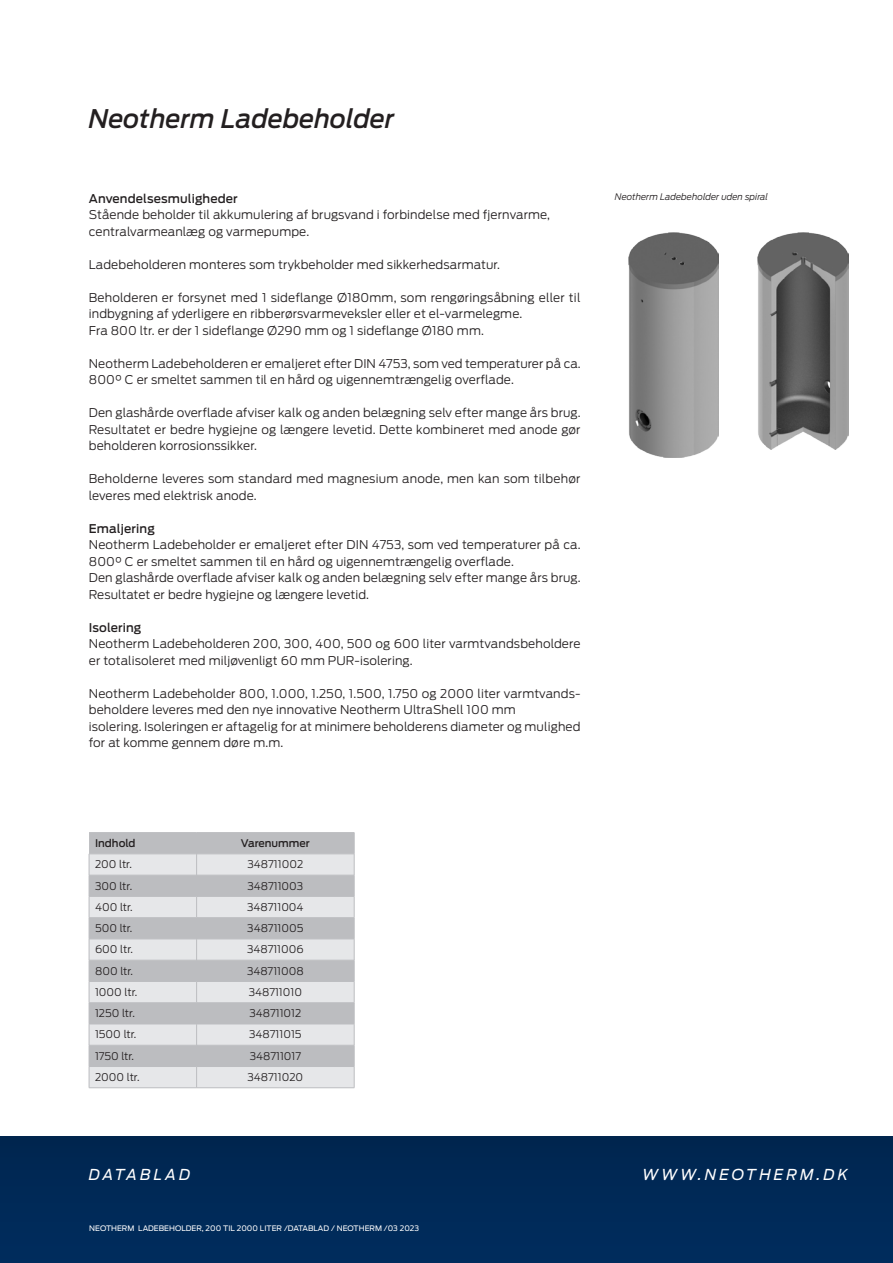
<style>
.page{position:relative;width:893px;height:1263px;background:#fff}
.page>*{position:absolute;margin:0;border:0;box-sizing:border-box;transform-origin:0 0}
.t1{font:italic 500 25.5px "Antenna";color:#231f20}
.t2{font:italic 15px "Antenna";letter-spacing:.2em;color:#fff}
.LAUF_NEU_1{font:300 12px/16.5px "Antenna";letter-spacing:.01em;color:#231f20}
.LAUF_NEU_1-2{font:500 12px "Antenna";letter-spacing:.01em;color:#231f20}
.t3{font:300 10.5px "Antenna";color:#231f20}
.t4{font:500 10.5px "Antenna";color:#231f20}
.LAUF_NEU_1-3{font:italic 300 9px "Antenna";color:#231f20}
.t5{font:7.5px "Antenna";color:#fff}
</style>
<div class="page">
<div style="left:0;top:1137px;width:893px;height:126px;background:#002957"></div>
<div style="left:89px;top:833px;width:265px;height:21px;background:#bcbdc0"></div>
<svg style="left:90px;top:855px;width:264px;height:232px;fill:#e6e7e9"></svg>
<hr style="left:89px;top:854px;width:108px;height:1px;background:#bcbdc0">
<hr style="left:197px;top:854px;width:157px;height:1px;background:#bcbdc0">
<svg style="left:89px;top:854px;width:1px;height:233px"></svg>
<hr style="left:89px;top:832px;width:108px;height:1px;background:#bcbdc0">
<hr style="left:197px;top:832px;width:157px;height:1px;background:#bcbdc0">
<svg style="left:354px;top:833px;width:1px;height:254px"></svg>
<hr style="left:89px;top:875px;width:108px;height:1px;background:#bcbdc0">
<hr style="left:197px;top:875px;width:157px;height:1px;background:#bcbdc0">
<hr style="left:89px;top:896px;width:108px;height:1px;background:#bcbdc0">
<hr style="left:197px;top:896px;width:157px;height:1px;background:#bcbdc0">
<hr style="left:89px;top:917px;width:108px;height:1px;background:#bcbdc0">
<hr style="left:197px;top:917px;width:157px;height:1px;background:#bcbdc0">
<hr style="left:89px;top:939px;width:108px;height:1px;background:#bcbdc0">
<hr style="left:197px;top:939px;width:157px;height:1px;background:#bcbdc0">
<hr style="left:89px;top:960px;width:108px;height:1px;background:#bcbdc0">
<hr style="left:197px;top:960px;width:157px;height:1px;background:#bcbdc0">
<hr style="left:89px;top:981px;width:108px;height:1px;background:#bcbdc0">
<hr style="left:197px;top:981px;width:157px;height:1px;background:#bcbdc0">
<hr style="left:89px;top:1002px;width:108px;height:1px;background:#bcbdc0">
<hr style="left:197px;top:1002px;width:157px;height:1px;background:#bcbdc0">
<hr style="left:89px;top:1024px;width:108px;height:1px;background:#bcbdc0">
<hr style="left:197px;top:1024px;width:157px;height:1px;background:#bcbdc0">
<hr style="left:89px;top:1045px;width:108px;height:1px;background:#bcbdc0">
<hr style="left:197px;top:1045px;width:157px;height:1px;background:#bcbdc0">
<hr style="left:89px;top:1066px;width:108px;height:1px;background:#bcbdc0">
<hr style="left:197px;top:1066px;width:157px;height:1px;background:#bcbdc0">
<hr style="left:89px;top:1087px;width:108px;height:1px;background:#bcbdc0">
<hr style="left:197px;top:1087px;width:157px;height:1px;background:#bcbdc0">
<svg style="left:196px;top:833px;width:1px;height:254px"></svg>
<img style="left:628px;top:233px;width:90px;height:224px">
<img style="left:758px;top:233px;width:90px;height:216px">
<h1 class="t1" style="left:89px;top:103px;width:307px">Neotherm Ladebeholder</h1>
<p class="LAUF_NEU_1-2" style="left:89px;top:191px;width:150px">Anvendelsesmuligheder</p>
<p class="LAUF_NEU_1" style="left:89px;top:207px;width:463px">Stående beholder til akkumulering af brugsvand i forbindelse med fjernvarme,</p>
<p class="LAUF_NEU_1" style="left:89px;top:223px;width:222px">centralvarmeanlæg og varmepumpe.</p>
<p class="LAUF_NEU_1" style="left:89px;top:256px;width:413px">Ladebeholderen monteres som trykbeholder med sikkerhedsarmatur.</p>
<p class="LAUF_NEU_1" style="left:89px;top:289px;width:493px">Beholderen er forsynet med 1 sideflange Ø180mm, som rengøringsåbning eller til indbygning af yderligere en ribberørsvarmeveksler eller et el-varmelegme.</p>
<p class="LAUF_NEU_1" style="left:89px;top:322px;width:397px">Fra 800 ltr. er der 1 sideflange Ø290 mm og 1 sideflange Ø180 mm.</p>
<p class="LAUF_NEU_1" style="left:89px;top:355px;width:493px">Neotherm Ladebeholderen er emaljeret efter DIN 4753, som ved temperaturer på ca.<br>800° C er smeltet sammen til en hård og uigennemtrængelig overflade.</p>
<p class="LAUF_NEU_1" style="left:89px;top:405px;width:493px;text-align:justify">Den glashårde overflade afviser kalk og anden belægning selv efter mange års brug.<br>Resultatet er bedre hygiejne og længere levetid. Dette kombineret med anode gør beholderen korrosionssikker.</p>
<p class="LAUF_NEU_1" style="left:89px;top:471px;width:493px">Beholderne leveres som standard med magnesium anode, men kan som tilbehør leveres med elektrisk anode.</p>
<p class="LAUF_NEU_1-2" style="left:89px;top:521px;width:67px">Emaljering</p>
<p class="LAUF_NEU_1" style="left:89px;top:537px;width:493px">Neotherm Ladebeholder er emaljeret efter DIN 4753, som ved temperaturer på ca.<br>800° C er smeltet sammen til en hård og uigennemtrængelig overflade.</p>
<p class="LAUF_NEU_1" style="left:89px;top:570px;width:493px">Den glashårde overflade afviser kalk og anden belægning selv efter mange års brug.<br>Resultatet er bedre hygiejne og længere levetid.</p>
<p class="LAUF_NEU_1-2" style="left:89px;top:620px;width:54px">Isolering</p>
<p class="LAUF_NEU_1" style="left:89px;top:636px;width:493px">Neotherm Ladebeholderen 200, 300, 400, 500 og 600 liter varmtvandsbeholdere er totalisoleret med miljøvenligt 60 mm PUR-isolering.</p>
<p class="LAUF_NEU_1" style="left:89px;top:685px;width:493px">Neotherm Ladebeholder 800, 1.000, 1.250, 1.500, 1.750 og 2000 liter varmtvands&shy;beholdere leveres med den nye innovative Neotherm UltraShell 100 mm</p>
<p class="LAUF_NEU_1" style="left:89px;top:718px;width:493px">isolering. Isoleringen er aftagelig for at minimere beholderens diameter og mulighed for at komme gennem døre m.m.</p>
<p class="LAUF_NEU_1-3" style="left:615px;top:192px;width:155px">Neotherm Ladebeholder uden spiral</p>
<p class="t4" style="left:95px;top:837px;width:42px">Indhold</p>
<p class="t4" style="left:241px;top:837px;width:70px">Varenummer</p>
<p class="t3" style="left:95px;top:858px;width:38px">200 ltr.</p>
<p class="t3" style="left:248px;top:858px;width:57px">348711002</p>
<p class="t3" style="left:95px;top:879px;width:39px">300 ltr.</p>
<p class="t3" style="left:247px;top:879px;width:57px">348711003</p>
<p class="t3" style="left:95px;top:901px;width:39px">400 ltr.</p>
<p class="t3" style="left:247px;top:901px;width:58px">348711004</p>
<p class="t3" style="left:95px;top:922px;width:39px">500 ltr.</p>
<p class="t3" style="left:247px;top:922px;width:58px">348711005</p>
<p class="t3" style="left:95px;top:943px;width:39px">600 ltr.</p>
<p class="t3" style="left:247px;top:943px;width:58px">348711006</p>
<p class="t3" style="left:95px;top:964px;width:40px">800 ltr.</p>
<p class="t3" style="left:247px;top:964px;width:58px">348711008</p>
<p class="t3" style="left:95px;top:986px;width:44px">1000 ltr.</p>
<p class="t3" style="left:249px;top:986px;width:55px">348711010</p>
<p class="t3" style="left:95px;top:1007px;width:41px">1250 ltr.</p>
<p class="t3" style="left:249px;top:1007px;width:53px">348711012</p>
<p class="t3" style="left:95px;top:1028px;width:43px">1500 ltr.</p>
<p class="t3" style="left:249px;top:1028px;width:54px">348711015</p>
<p class="t3" style="left:95px;top:1049px;width:41px">1750 ltr.</p>
<p class="t3" style="left:250px;top:1049px;width:53px">348711017</p>
<p class="t3" style="left:95px;top:1071px;width:46px">2000 ltr.</p>
<p class="t3" style="left:248px;top:1071px;width:57px">348711020</p>
<p class="t2" style="left:89px;top:1166px;width:103px">DATABLAD</p>
<p class="t2" style="left:642px;top:1166px;width:207px">WWW.NEOTHERM.DK</p>
<p class="t5" style="left:89px;top:1224px;width:331px">NEOTHERM LADEBEHOLDER, 200 TIL 2000 LITER /DATABLAD / NEOTHERM /03 2023</p>
</div>
